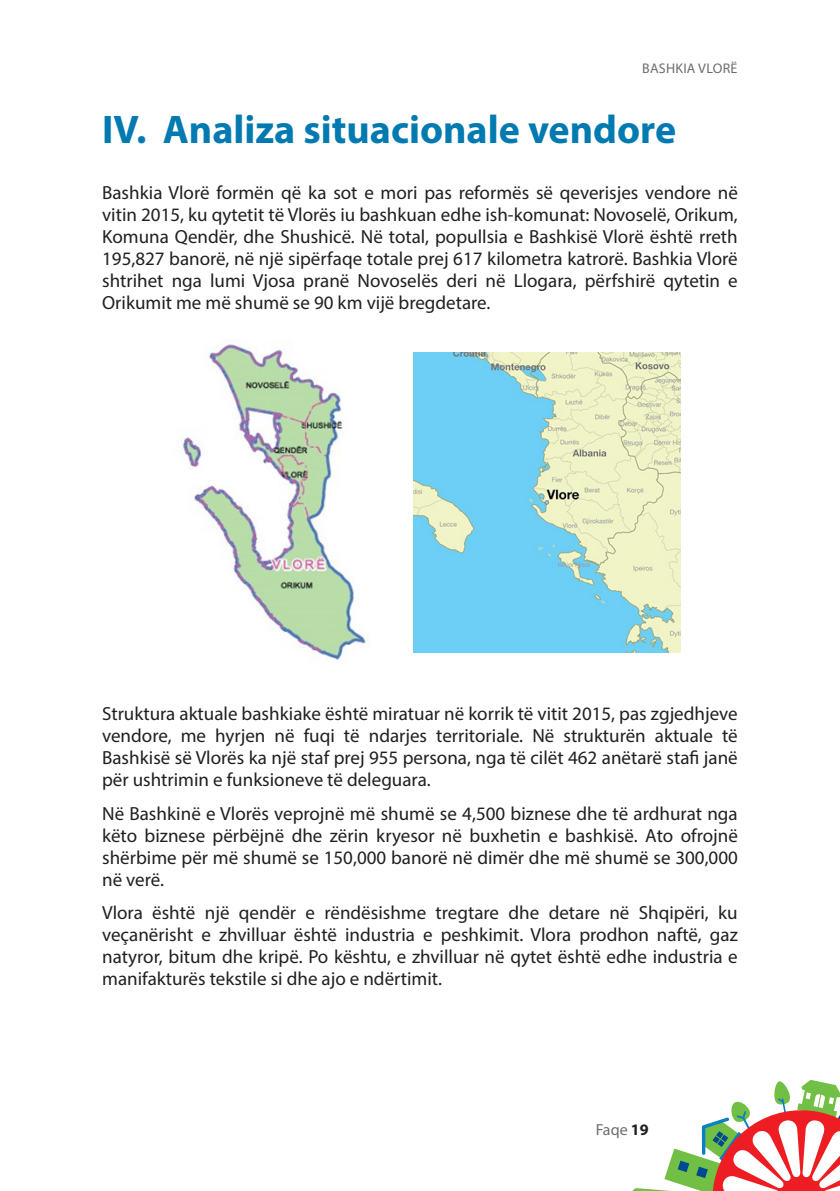
<style>
.page{position:relative;width:840px;height:1191px;background:#fff}
.page>*{position:absolute;margin:0;border:0;box-sizing:border-box;transform-origin:0 0}
.tit_1{font:700 40px "Myriad Pro";color:#007ab0}
.t1{font:19px/22px "Myriad Pro";color:#231f20;text-align:justify}
.t2{font:16px "Myriad Pro";color:#6c6d70}
.t3{font:14px "Myriad Pro";letter-spacing:.02em;color:#6c6d70}
.s1{font-weight:700;color:#231f20}
</style>
<div class="page">
<svg style="left:632px;top:1079px;width:207px;height:112px"></svg>
<img style="left:183px;top:342px;width:242px;height:319px">
<img style="left:413px;top:352px;width:266px;height:300px">
<p class="t3" style="left:641px;top:60px;width:97px">BASHKIA VLORË</p>
<p class="tit_1" style="left:102px;top:104px;width:575px">IV. Analiza situacionale vendore</p>
<p class="t1" style="left:102px;top:181px;width:637px">Bashkia Vlorë formën që ka sot e mori pas reformës së qeverisjes vendore në vitin 2015, ku qytetit të Vlorës iu bashkuan edhe ish-komunat: Novoselë, Orikum, Komuna Qendër, dhe Shushicë. Në total, popullsia e Bashkisë Vlorë është rreth 195,827 banorë, në një sipërfaqe totale prej 617 kilometra katrorë. Bashkia Vlorë shtrihet nga lumi Vjosa pranë Novoselës deri në Llogara, përfshirë qytetin e Orikumit me më shumë se 90 km vijë bregdetare.</p>
<p class="t1" style="left:102px;top:702px;width:636px">Struktura aktuale bashkiake është miratuar në korrik të vitit 2015, pas zgjedhjeve vendore, me hyrjen në fuqi të ndarjes territoriale. Në strukturën aktuale të Bashkisë së Vlorës ka një staf prej 955 persona, nga të cilët 462 anëtarë stafi janë për ushtrimin e funksioneve të deleguara.</p>
<p class="t1" style="left:102px;top:802px;width:637px">Në Bashkinë e Vlorës veprojnë më shumë se 4,500 biznese dhe të ardhurat nga këto biznese përbëjnë dhe zërin kryesor në buxhetin e bashkisë. Ato ofrojnë shërbime për më shumë se 150,000 banorë në dimër dhe më shumë se 300,000 në verë.</p>
<p class="t1" style="left:102px;top:901px;width:636px">Vlora është një qendër e rëndësishme tregtare dhe detare në Shqipëri, ku veçanërisht e zhvilluar është industria e peshkimit. Vlora prodhon naftë, gaz natyror, bitum dhe kripë. Po kështu, e zhvilluar në qytet është edhe industria e manifakturës tekstile si dhe ajo e ndërtimit.</p>
<p class="t2" style="left:595px;top:1119px;width:54px">Faqe <span class="s1">19</span></p>
</div>
